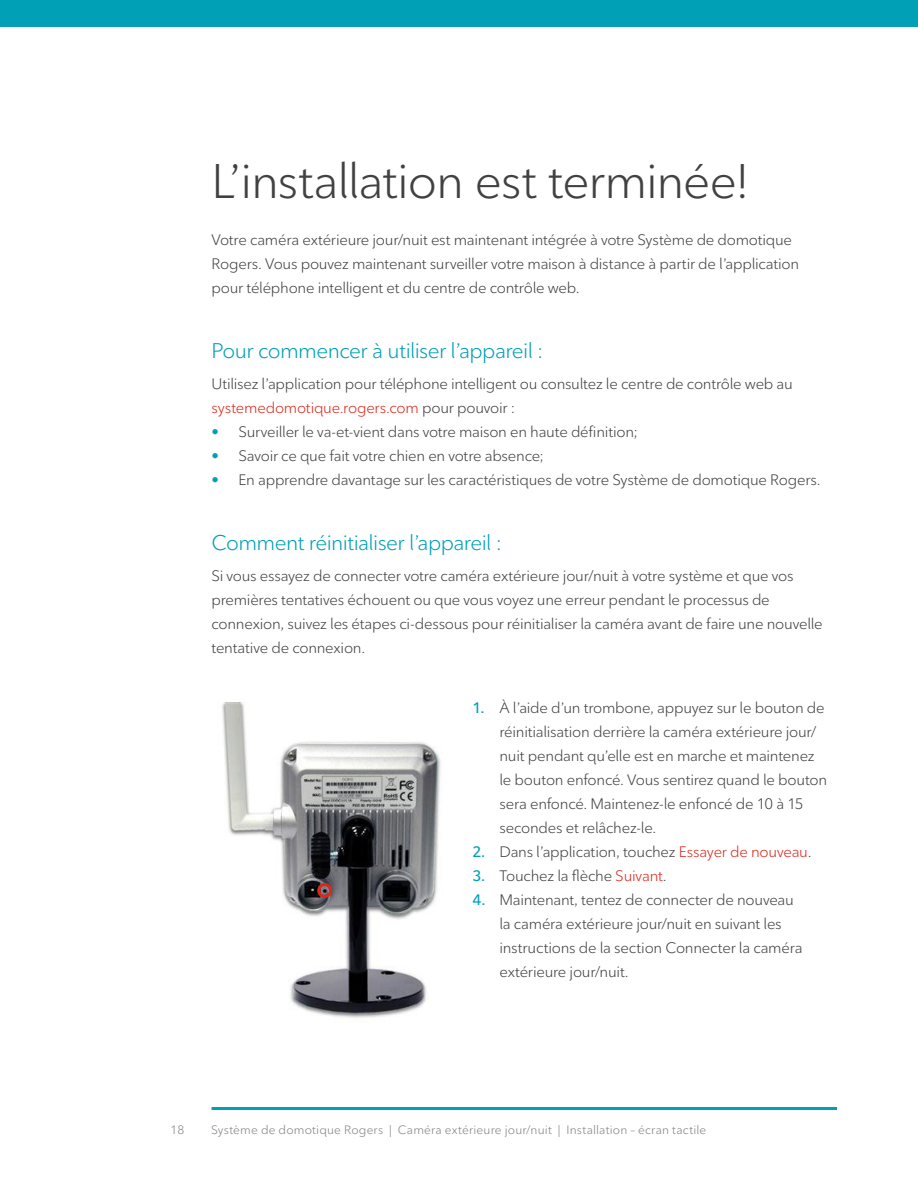
<style>
.page{position:relative;width:918px;height:1188px;background:#fff}
.page>*{position:absolute;margin:0;border:0;box-sizing:border-box;transform-origin:0 0}
.t1{font:48px "Ted Next";letter-spacing:-.025em;color:#424142}
.t2{font:21px "Ted Next";letter-spacing:-.03em;color:#00a0b7}
.t3{font:15px/24px "Ted Next";letter-spacing:-.015em;color:#424142}
.t4{font:12px "Ted Next";letter-spacing:.015em;color:#808284}
.s1{color:#da291c}
.s2{color:#00a0b7}
.s3{font-weight:600;color:#00a0b7}
</style>
<div class="page">
<div style="left:0;top:0;width:918px;height:27px;background:#00a0b7"></div>
<hr style="left:212px;top:1107px;width:625px;height:3px;background:#00a0b7">
<img style="left:222px;top:702px;width:219px;height:316px">
<div style="left:317px;top:883px;width:15px;height:15px;border:3px solid #da291c;border-radius:50%"></div>
<h1 class="t1" style="left:212px;top:152px;width:540px">L’installation est terminée!</h1>
<p class="t3" style="left:212px;top:227px;width:589px">Votre caméra extérieure jour/nuit est maintenant intégrée à votre Système de domotique<br>Rogers. Vous pouvez maintenant surveiller votre maison à distance à partir de l’application pour téléphone intelligent et du centre de contrôle web.</p>
<h2 class="t2" style="left:212px;top:338px;width:333px">Pour commencer à utiliser l’appareil :</h2>
<p class="t3" style="left:212px;top:371px;width:583px">Utilisez l’application pour téléphone intelligent ou consultez le centre de contrôle web au <span class="s1">systemedomotique.rogers.com</span> pour pouvoir :</p>
<p class="t3" style="left:212px;top:419px;width:428px"><span class="s2">•</span> Surveiller le va-et-vient dans votre maison en haute définition;</p>
<p class="t3" style="left:212px;top:443px;width:334px"><span class="s2">•</span> Savoir ce que fait votre chien en votre absence;</p>
<p class="t3" style="left:212px;top:467px;width:611px"><span class="s2">•</span> En apprendre davantage sur les caractéristiques de votre Système de domotique Rogers.</p>
<h2 class="t2" style="left:212px;top:530px;width:292px">Comment réinitialiser l’appareil :</h2>
<p class="t3" style="left:212px;top:563px;width:613px">Si vous essayez de connecter votre caméra extérieure jour/nuit à votre système et que vos premières tentatives échouent ou que vous voyez une erreur pendant le processus de connexion, suivez les étapes ci-dessous pour réinitialiser la caméra avant de faire une nouvelle tentative de connexion.</p>
<p class="t3" style="left:500px;top:695px;width:329px;text-indent:-27px"><span class="s3">1.</span> À l’aide d’un trombone, appuyez sur le bouton de réinitialisation derrière la caméra extérieure jour/ nuit pendant qu’elle est en marche et maintenez le bouton enfoncé. Vous sentirez quand le bouton sera enfoncé. Maintenez-le enfoncé de 10 à 15 secondes et relâchez-le.</p>
<p class="t3" style="left:472px;top:839px;width:340px"><span class="s3">2.</span> Dans l’application, touchez <span class="s1">Essayer de nouveau</span>.</p>
<p class="t3" style="left:472px;top:863px;width:196px"><span class="s3">3.</span> Touchez la flèche <span class="s1">Suivant</span>.</p>
<p class="t3" style="left:500px;top:887px;width:305px;text-indent:-27px"><span class="s3">4.</span> Maintenant, tentez de connecter de nouveau la caméra extérieure jour/nuit en suivant les instructions de la section Connecter la caméra extérieure jour/nuit.</p>
<p class="t4" style="left:171px;top:1123px;width:15px">18</p>
<p class="t4" style="left:211px;top:1123px;width:497px">Système de domotique Rogers | Caméra extérieure jour/nuit | Installation – écran tactile</p>
</div>
